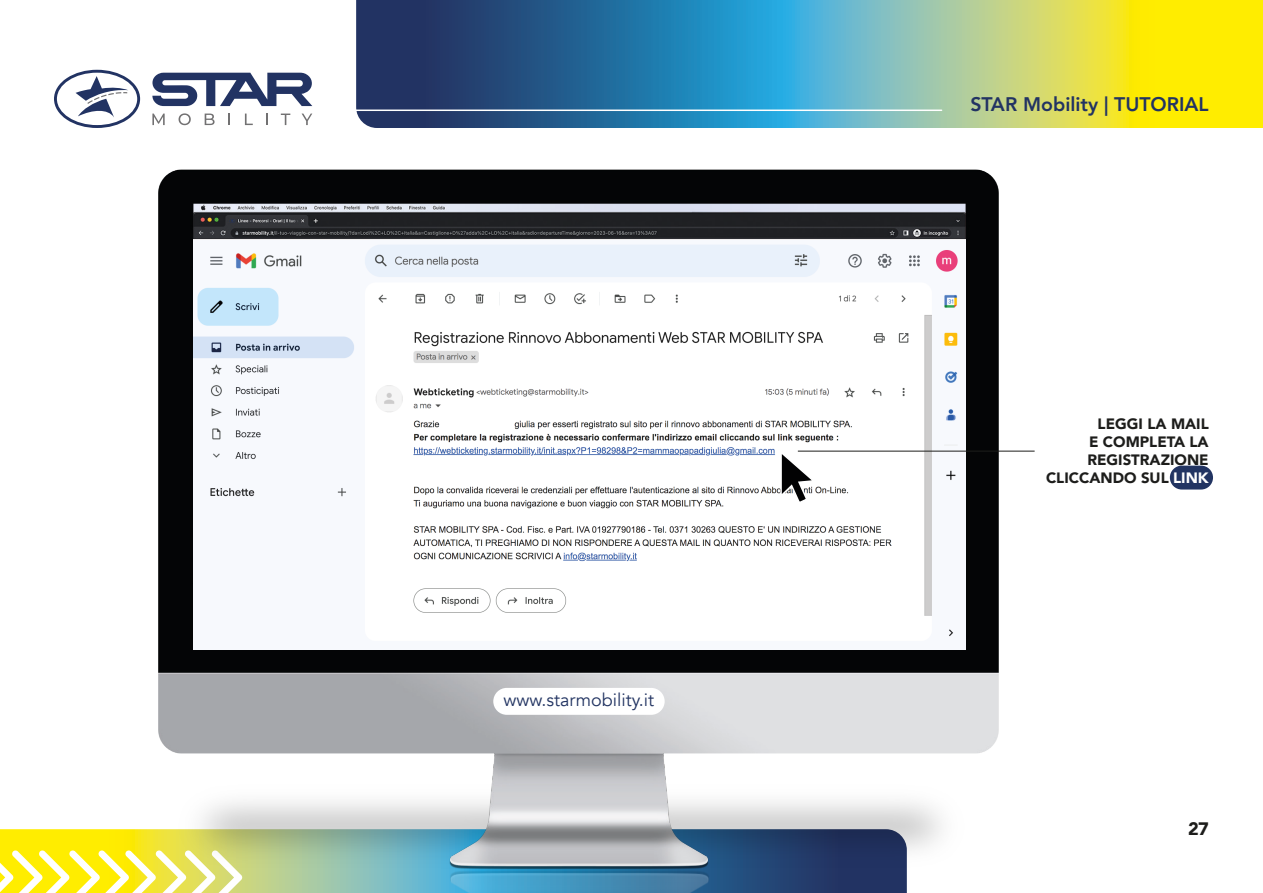
<style>
.page{position:relative;width:1263px;height:893px;background:#fff}
.page>*{position:absolute;margin:0;border:0;box-sizing:border-box;transform-origin:0 0}
.t1{font:800 19.5px "Avenir LT Std";color:#223363}
.t2{font:18px "Avenir";color:#223462}
.t3{font:900 18px "Avenir";color:#1d1d1b}
.t4{font:900 15px/18px "Avenir";color:#1d1d1b;text-align:justify}
.s1{color:#fff}
</style>
<div class="page">
<svg style="left:0;top:829px;width:156px;height:21px;background:#fdeb07"></svg>
<svg style="left:0;top:850px;width:156px;height:43px"></svg>
<svg style="left:356px;top:0;width:907px;height:128px;background:#e3de33"></svg>
<svg style="left:152px;top:114px;width:4px;height:11px"></svg>
<svg style="left:152px;top:75px;width:4px;height:28px"></svg>
<svg style="left:54px;top:70px;width:86px;height:58px"></svg>
<img style="left:156px;top:4px;width:846px;height:889px">
<div style="left:493px;top:688px;width:172px;height:27px;background:#fff;border-radius:13px"></div>
<img style="left:193px;top:239px;width:773px;height:411px">
<svg style="left:779px;top:449px;width:37px;height:56px"></svg>
<hr style="left:798px;top:451px;width:237px;height:1px;background:#1d1d1b">
<div style="left:441px;top:417px;width:72px;height:15px;background:#fff"></div>
<div style="left:1170px;top:466px;width:43px;height:24px;background:#223462;border-radius:12px"></div>
<p class="t2" style="left:504px;top:689px;width:152px">www.starmobility.it</p>
<h1 class="t1" style="left:970px;top:92px;width:240px">STAR Mobility | TUTORIAL</h1>
<p class="t4" style="left:1087px;top:414px;width:123px;text-indent:10px">LEGGI LA MAIL E COMPLETA LA REGISTRAZIONE</p>
<p class="t4" style="left:1046px;top:468px;width:164px">CLICCANDO SUL <span class="s1">LINK</span></p>
<p class="t3" style="left:1188px;top:814px;width:22px">27</p>
</div>
